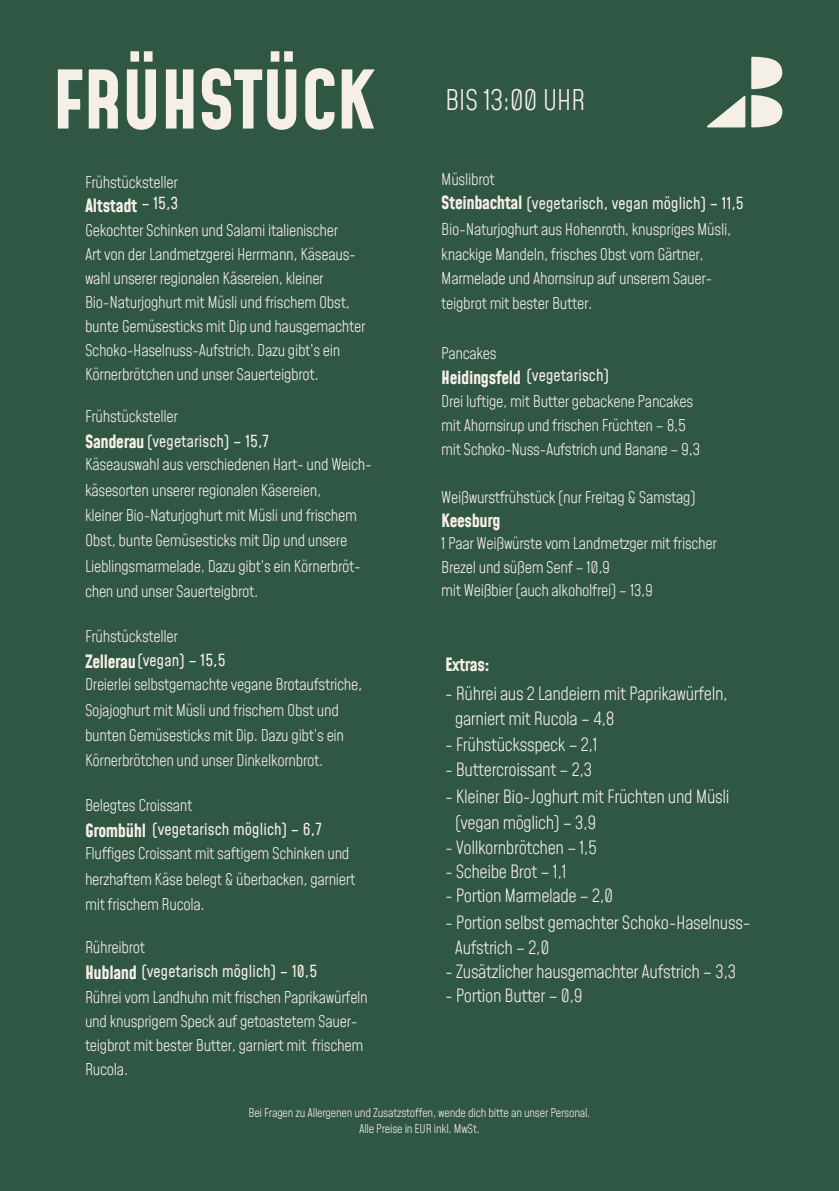
<style>
.page{position:relative;width:839px;height:1191px;background:#fff}
.page>*{position:absolute;margin:0;border:0;box-sizing:border-box;transform-origin:0 0}
.t1{font:700 78.8px "Mohave";letter-spacing:-.015em;color:#f6efe6}
.t2{font:300 28px "Mohave";letter-spacing:-.015em;color:#f6efe6}
.t3{font:300 18px/25.4px "Mohave";letter-spacing:-.02em;color:#f6efe6}
.t4{font:700 18px "Mohave";letter-spacing:-.02em;color:#f6efe6}
.t5{font:300 16px/24px "Mohave";letter-spacing:-.02em;color:#f6efe6}
.t6{font:16px "Mohave";letter-spacing:.01em;color:#f6efe6}
.t7{font:300 12px "Mohave";letter-spacing:-.02em;color:#f6efe6}
</style>
<div class="page">
<div style="left:0;top:0;width:838px;height:1190px;background:#305644"></div>
<svg style="left:751px;top:95px;width:31px;height:32px"></svg>
<svg style="left:707px;top:96px;width:38px;height:31px"></svg>
<svg style="left:751px;top:57px;width:31px;height:32px"></svg>
<h1 class="t1" style="left:52px;top:51px;width:325px">FRÜHSTÜCK</h1>
<h5 class="t5" style="left:85px;top:170px;width:94px">Frühstücksteller</h5>
<h5 class="t4" style="left:85px;top:194px;width:54px">Altstadt</h5>
<h5 class="t5" style="left:85px;top:218px;width:282px">Gekochter Schinken und Salami italienischer<br>Art von der Landmetzgerei Herrmann, Käseaus&shy;wahl unserer regionalen Käsereien, kleiner Bio-Naturjoghurt mit Müsli und frischem Obst, bunte Gemüsesticks mit Dip und hausgemachter</h5>
<h5 class="t5" style="left:85px;top:338px;width:257px">Schoko-Haselnuss-Aufstrich. Dazu gibt’s ein<br>Körnerbrötchen und unser Sauerteigbrot.</h5>
<h5 class="t5" style="left:85px;top:404px;width:94px">Frühstücksteller</h5>
<h5 class="t4" style="left:85px;top:430px;width:61px">Sanderau</h5>
<h5 class="t5" style="left:85px;top:452px;width:288px;line-height:25.4px">Käseauswahl aus verschiedenen Hart- und Weich&shy;käsesorten unserer regionalen Käsereien,<br>kleiner Bio-Naturjoghurt mit Müsli und frischem</h5>
<h5 class="t5" style="left:85px;top:528px;width:277px;line-height:25.4px">Obst, bunte Gemüsesticks mit Dip und unsere<br>Lieblingsmarmelade, Dazu gibt’s ein Körnerbröt&shy;chen und unser Sauerteigbrot.</h5>
<h5 class="t5" style="left:85px;top:624px;width:94px">Frühstücksteller</h5>
<h5 class="t4" style="left:85px;top:650px;width:52px">Zellerau</h5>
<h5 class="t5" style="left:85px;top:671px;width:279px;line-height:25.4px">Dreierlei selbstgemachte vegane Brotaufstriche,<br>Sojajoghurt mit Müsli und frischem Obst und bunten Gemüsesticks mit Dip. Dazu gibt’s ein</h5>
<h5 class="t5" style="left:85px;top:748px;width:240px">Körnerbrötchen und unser Dinkelkornbrot.</h5>
<h5 class="t5" style="left:85px;top:793px;width:109px">Belegtes Croissant</h5>
<h5 class="t4" style="left:85px;top:819px;width:63px">Grombühl</h5>
<h5 class="t5" style="left:85px;top:841px;width:272px;line-height:25.4px">Fluffiges Croissant mit saftigem Schinken und herzhaftem Käse belegt &amp; überbacken, garniert</h5>
<h5 class="t5" style="left:85px;top:892px;width:121px">mit frischem Rucola.</h5>
<h5 class="t5" style="left:85px;top:935px;width:62px">Rühreibrot</h5>
<h5 class="t4" style="left:85px;top:962px;width:54px">Hubland</h5>
<h5 class="t5" style="left:85px;top:985px;width:284px">Rührei vom Landhuhn mit frischen Paprikawürfeln</h5>
<h5 class="t5" style="left:85px;top:1009px;width:280px">und knusprigem Speck auf getoastetem Sauer&shy;teigbrot mit bester Butter, garniert mit frischem<br>Rucola.</h5>
<h5 class="t6" style="left:141px;top:194px;width:38px">– 15,3</h5>
<h5 class="t6" style="left:147px;top:432px;width:123px">(vegetarisch) – 15,7</h5>
<h3 class="t6" style="left:137px;top:650px;width:90px">(vegan) – 15,5</h3>
<h4 class="t6" style="left:152px;top:819px;width:171px">(vegetarisch möglich) – 6,7</h4>
<p class="t6" style="left:141px;top:962px;width:177px">(vegetarisch möglich) – 10,5</p>
<h5 class="t2" style="left:445px;top:83px;width:142px">BIS 13:00 UHR</h5>
<h5 class="t5" style="left:441px;top:167px;width:55px">Müslibrot</h5>
<h5 class="t4" style="left:441px;top:192px;width:83px">Steinbachtal</h5>
<h5 class="t5" style="left:441px;top:216px;width:291px;line-height:24.6px">Bio-Naturjoghurt aus Hohenroth, knuspriges Müsli, knackige Mandeln, frisches Obst vom Gärtner,<br>Marmelade und Ahornsirup auf unserem Sauer-</h5>
<h5 class="t5" style="left:441px;top:291px;width:153px">teigbrot mit bester Butter.</h5>
<h5 class="t5" style="left:441px;top:341px;width:57px">Pancakes</h5>
<h5 class="t4" style="left:441px;top:366px;width:81px">Heidingsfeld</h5>
<h5 class="t5" style="left:441px;top:389px;width:260px">Drei luftige, mit Butter gebackene Pancakes mit Ahornsirup und frischen Früchten – 8,5 mit Schoko-Nuss-Aufstrich und Banane – 9,3</h5>
<h5 class="t5" style="left:441px;top:484px;width:256px">Weißwurstfrühstück (nur Freitag &amp; Samstag)</h5>
<h5 class="t4" style="left:441px;top:509px;width:61px">Keesburg</h5>
<h5 class="t5" style="left:441px;top:531px;width:277px;line-height:23.4px">1 Paar Weißwürste vom Landmetzger mit frischer<br>Brezel und süßem Senf – 10,9<br>mit Weißbier (auch alkoholfrei) – 13,9</h5>
<p class="t6" style="left:526px;top:194px;width:219px">(vegetarisch, vegan möglich) – 11,5</p>
<p class="t6" style="left:526px;top:365px;width:84px">(vegetarisch)</p>
<h2 class="t4" style="left:445px;top:653px;width:46px">Extras:</h2>
<h5 class="t3" style="left:455px;top:680px;width:274px;text-indent:-10px">- Rührei aus 2 Landeiern mit Paprikawürfeln, garniert mit Rucola – 4,8</h5>
<h5 class="t3" style="left:445px;top:731px;width:154px">- Frühstücksspeck – 2,1</h5>
<h5 class="t3" style="left:445px;top:757px;width:149px">- Buttercroissant – 2,3</h5>
<h5 class="t3" style="left:455px;top:784px;width:276px;text-indent:-10px">- Kleiner Bio-Joghurt mit Früchten und Müsli (vegan möglich) – 3,9</h5>
<h5 class="t3" style="left:445px;top:834px;width:154px">- Vollkornbrötchen – 1,5</h5>
<h5 class="t3" style="left:445px;top:858px;width:123px">- Scheibe Brot – 1,1</h5>
<h5 class="t3" style="left:445px;top:882px;width:170px">- Portion Marmelade – 2,0</h5>
<h5 class="t3" style="left:455px;top:909px;width:297px;text-indent:-10px">- Portion selbst gemachter Schoko-Haselnuss-<br>Aufstrich – 2,0</h5>
<h5 class="t3" style="left:445px;top:959px;width:293px">- Zusätzlicher hausgemachter Aufstrich – 3,3</h5>
<h5 class="t3" style="left:445px;top:983px;width:139px">- Portion Butter – 0,9</h5>
<h5 class="t7" style="left:248px;top:1105px;width:343px">Bei Fragen zu Allergenen und Zusatzstoffen, wende dich bitte an unser Personal.</h5>
<h5 class="t7" style="left:359px;top:1121px;width:122px">Alle Preise in EUR inkl. MwSt.</h5>
</div>
